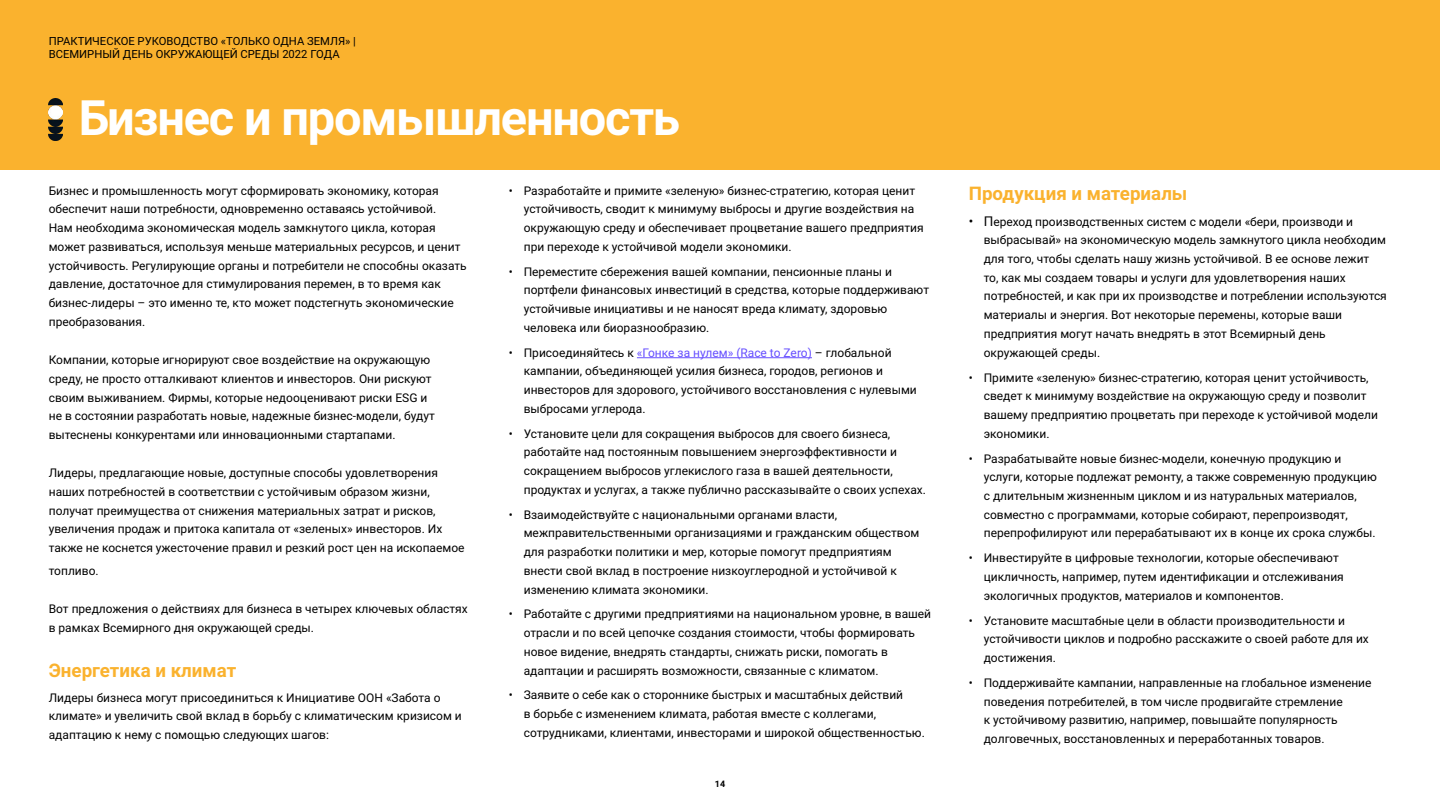
<style>
.page{position:relative;width:1440px;height:810px;background:#fff}
.page>*{position:absolute;margin:0;border:0;box-sizing:border-box;transform-origin:0 0}
.t1{font:700 48.75px "Roboto";letter-spacing:-.025em;color:#fff}
.t2{font:700 18.75px "Roboto";color:#fab22e}
.t3{font:12px/18.8px "Roboto";color:#000}
.t4{font:11.25px/13.5px "Roboto";color:#000}
.t5{font:700 9px "Roboto";color:#000}
.s1{color:#664fff}
.s2{font-size:13.5px}
</style>
<div class="page">
<div style="left:0;top:0;width:1440px;height:170px;background:#fab22e"></div>
<hr style="left:637px;top:357px;width:175px;height:1px;background:#664fff">
<img style="left:49px;top:99px;width:14px;height:41px">
<p class="t4" style="left:49px;top:33px;width:309px">ПРАКТИЧЕСКОЕ РУКОВОДСТВО «ТОЛЬКО ОДНА ЗЕМЛЯ» |<br>ВСЕМИРНЫЙ ДЕНЬ ОКРУЖАЮЩЕЙ СРЕДЫ 2022 ГОДА</p>
<p class="t1" style="left:79px;top:84px;width:603px">Бизнес и промышленность</p>
<p class="t3" style="left:49px;top:180px;width:420px">Бизнес и промышленность могут сформировать экономику, которая обеспечит наши потребности, одновременно оставаясь устойчивой.<br>Нам необходима экономическая модель замкнутого цикла, которая может развиваться, используя меньше материальных ресурсов, и ценит устойчивость. Регулирующие органы и потребители не способны оказать давление, достаточное для стимулирования перемен, в то время как бизнес-лидеры – это именно те, кто может подстегнуть экономические преобразования.</p>
<p class="t3" style="left:49px;top:350px;width:388px">Компании, которые игнорируют свое воздействие на окружающую среду, не просто отталкивают клиентов и инвесторов. Они рискуют своим выживанием. Фирмы, которые недооценивают риски ESG и не в состоянии разработать новые, надежные бизнес-модели, будут вытеснены конкурентами или инновационными стартапами.</p>
<p class="t3" style="left:49px;top:463px;width:417px">Лидеры, предлагающие новые, доступные способы удовлетворения наших потребностей в соответствии с устойчивым образом жизни, получат преимущества от снижения материальных затрат и рисков, увеличения продаж и притока капитала от «зеленых» инвесторов. Их также не коснется ужесточение правил и резкий рост цен на ископаемое</p>
<p class="t3" style="left:49px;top:561px;width:51px">топливо.</p>
<p class="t3" style="left:49px;top:599px;width:421px">Вот предложения о действиях для бизнеса в четырех ключевых областях в рамках Всемирного дня окружающей среды.</p>
<p class="t2" style="left:49px;top:657px;width:189px">Энергетика и климат</p>
<p class="t3" style="left:49px;top:687px;width:415px">Лидеры бизнеса могут присоединиться к Инициативе ООН «Забота о климате» и увеличить свой вклад в борьбу с климатическим кризисом и адаптацию к нему с помощью следующих шагов:</p>
<p class="t3" style="left:524px;top:180px;width:401px;text-indent:-15px">• Разработайте и примите «зеленую» бизнес-стратегию, которая ценит устойчивость, сводит к минимуму выбросы и другие воздействия на окружающую среду и обеспечивает процветание вашего предприятия при переходе к устойчивой модели экономики.</p>
<p class="t3" style="left:524px;top:261px;width:407px;text-indent:-15px">• Переместите сбережения вашей компании, пенсионные планы и портфели финансовых инвестиций в средства, которые поддерживают устойчивые инициативы и не наносят вреда климату, здоровью человека или биоразнообразию.</p>
<p class="t3" style="left:524px;top:342px;width:395px;text-indent:-15px">• Присоединяйтесь к <span class="s1">«Гонке за нулем» (Race to Zero)</span> – глобальной кампании, объединяющей усилия бизнеса, городов, регионов и инвесторов для здорового, устойчивого восстановления с нулевыми выбросами углерода.</p>
<p class="t3" style="left:524px;top:423px;width:404px;text-indent:-15px">• Установите цели для сокращения выбросов для своего бизнеса, работайте над постоянным повышением энергоэффективности и сокращением выбросов углекислого газа в вашей деятельности, продуктах и услугах, а также публично рассказывайте о своих успехах.</p>
<p class="t3" style="left:524px;top:504px;width:397px;text-indent:-15px">• Взаимодействуйте с национальными органами власти, межправительственными организациями и гражданским обществом для разработки политики и мер, которые помогут предприятиям внести свой вклад в построение низкоуглеродной и устойчивой к изменению климата экономики.</p>
<p class="t3" style="left:524px;top:604px;width:409px;text-indent:-15px">• Работайте с другими предприятиями на национальном уровне, в вашей отрасли и по всей цепочке создания стоимости, чтобы формировать новое видение, внедрять стандарты, снижать риски, помогать в адаптации и расширять возможности, связанные с климатом.</p>
<p class="t3" style="left:524px;top:685px;width:403px;text-indent:-15px">• Заявите о себе как о стороннике быстрых и масштабных действий<br>в борьбе с изменением климата, работая вместе с коллегами, сотрудниками, клиентами, инвесторами и широкой общественностью.</p>
<p class="t5" style="left:715px;top:777px;width:12px">14</p>
<p class="t2" style="left:969px;top:180px;width:220px">Продукция и материалы</p>
<p class="t3" style="left:984px;top:211px;width:405px;text-indent:-15px"><span class="s2">• П</span>ереход производственных систем с модели «бери, производи и выбрасывай» на экономическую модель замкнутого цикла необходим для того, чтобы сделать нашу жизнь устойчивой. В ее основе лежит то, как мы создаем товары и услуги для удовлетворения наших потребностей, и как при их производстве и потреблении используются материалы и энергия. Вот некоторые перемены, которые ваши предприятия могут начать внедрять в этот Всемирный день окружающей среды.</p>
<p class="t3" style="left:984px;top:367px;width:396px;text-indent:-15px">• Примите «зеленую» бизнес-стратегию, которая ценит устойчивость, сведет к минимуму воздействие на окружающую среду и позволит вашему предприятию процветать при переходе к устойчивой модели экономики.</p>
<p class="t3" style="left:984px;top:448px;width:395px;text-indent:-15px">• Разрабатывайте новые бизнес-модели, конечную продукцию и услуги, которые подлежат ремонту, а также современную продукцию с длительным жизненным циклом и из натуральных материалов, совместно с программами, которые собирают, перепроизводят, перепрофилируют или перерабатывают их в конце их срока службы.</p>
<p class="t3" style="left:984px;top:548px;width:362px;text-indent:-15px">• Инвестируйте в цифровые технологии, которые обеспечивают цикличность, например, путем идентификации и отслеживания экологичных продуктов, материалов и компонентов.</p>
<p class="t3" style="left:984px;top:610px;width:387px;text-indent:-15px">• Установите масштабные цели в области производительности и устойчивости циклов и подробно расскажите о своей работе для их достижения.</p>
<p class="t3" style="left:984px;top:673px;width:389px;text-indent:-15px">• Поддерживайте кампании, направленные на глобальное изменение поведения потребителей, в том числе продвигайте стремление<br>к устойчивому развитию, например, повышайте популярность долговечных, восстановленных и переработанных товаров.</p>
</div>
